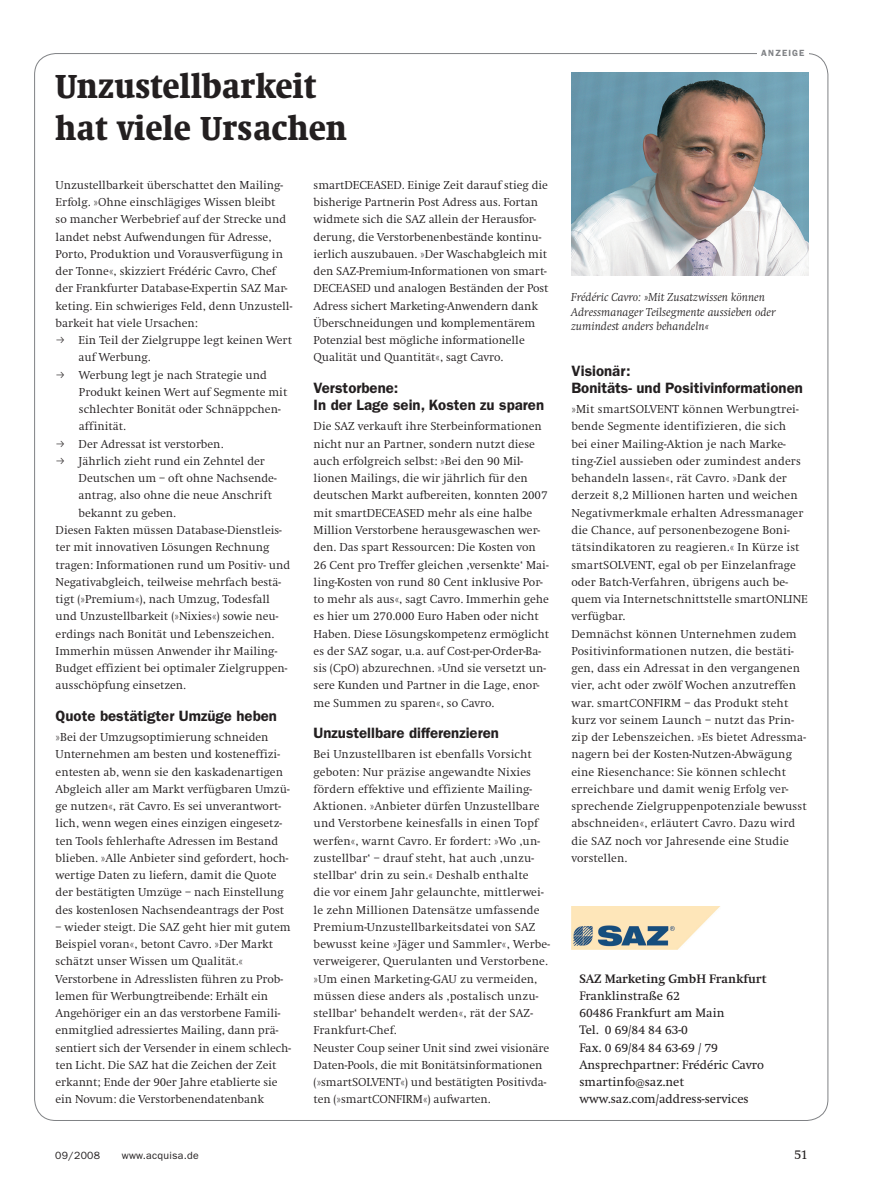
<style>
.page{position:relative;width:893px;height:1191px;background:#fff}
.page>*{position:absolute;margin:0;border:0;box-sizing:border-box;transform-origin:0 0}
.t1{font:700 condensed 34.5px/41.4px "Swift EF";letter-spacing:.02em;color:#231f20}
.t2{font:600 15px/17.2px "Franklin Gothic";color:#231f20}
.t3{font:13.5px "Swift EF";color:#231f20}
.t4{font:12.75px/17.2px "Swift EF";color:#231f20}
.t5{font:700 12.75px "Swift EF";color:#231f20}
.t6{font:300 12px/17.2px "Swift EF";color:#231f20}
.t7{font:italic 300 12px/14.4px "Swift EF";color:#231f20}
.t8{font:10.5px "Franklin Gothic";letter-spacing:.025em;color:#231f20}
.t9{font:600 9px "Franklin Gothic";letter-spacing:.12em;color:#808285}
</style>
<div class="page">
<img style="left:572px;top:72px;width:236px;height:203px">
<img style="left:572px;top:906px;width:148px;height:43px">
<h1 class="t1" style="left:56px;top:66px;width:293px">Unzustellbarkeit hat viele Ursachen</h1>
<p class="t6" style="left:56px;top:176px;width:238px">Unzustellbarkeit überschattet den Mailing-Erfolg. »Ohne einschlägiges Wissen bleibt<br>so mancher Werbebrief auf der Strecke und landet nebst Aufwendungen für Adresse, Porto, Produktion und Vorausverfügung in der Tonne«, skizziert Frédéric Cavro, Chef der Frankfurter Database-Expertin SAZ Mar&shy;keting. Ein schwieriges Feld, denn Unzustell&shy;barkeit hat viele Ursachen:</p>
<p class="t6" style="left:79px;top:332px;width:215px">Ein Teil der Zielgruppe legt keinen Wert</p>
<p class="t6" style="left:79px;top:349px;width:74px">auf Werbung.</p>
<p class="t6" style="left:79px;top:366px;width:190px">Werbung legt je nach Strategie und</p>
<p class="t6" style="left:79px;top:383px;width:210px">Produkt keinen Wert auf Segmente mit</p>
<p class="t6" style="left:79px;top:401px;width:203px">schlechter Bonität oder Schnäppchen-</p>
<p class="t6" style="left:79px;top:418px;width:49px">affinität.</p>
<p class="t6" style="left:79px;top:435px;width:146px">Der Adressat ist verstorben.</p>
<p class="t6" style="left:79px;top:452px;width:188px">Jährlich zieht rund ein Zehntel der</p>
<p class="t6" style="left:79px;top:470px;width:199px">Deutschen um – oft ohne Nachsende-</p>
<p class="t6" style="left:79px;top:487px;width:195px">antrag, also ohne die neue Anschrift</p>
<p class="t6" style="left:79px;top:504px;width:99px">bekannt zu geben.</p>
<p class="t6" style="left:56px;top:521px;width:228px">Diesen Fakten müssen Database-Dienstleis-</p>
<p class="t6" style="left:56px;top:539px;width:215px">ter mit innovativen Lösungen Rechnung</p>
<p class="t6" style="left:56px;top:556px;width:236px">tragen: Informationen rund um Positiv- und</p>
<p class="t6" style="left:56px;top:573px;width:227px">Negativabgleich, teilweise mehrfach bestä-</p>
<p class="t6" style="left:56px;top:590px;width:216px">tigt (»Premium«), nach Umzug, Todesfall</p>
<p class="t6" style="left:56px;top:608px;width:224px">und Unzustellbarkeit (»Nixies«) sowie neu-</p>
<p class="t6" style="left:56px;top:625px;width:220px">erdings nach Bonität und Lebenszeichen.</p>
<p class="t6" style="left:56px;top:642px;width:223px">Immerhin müssen Anwender ihr Mailing-</p>
<p class="t6" style="left:56px;top:659px;width:233px">Budget effizient bei optimaler Zielgruppen-</p>
<p class="t6" style="left:56px;top:677px;width:132px">ausschöpfung einsetzen.</p>
<p class="t2" style="left:56px;top:707px;width:223px">Quote bestätigter Umzüge heben</p>
<p class="t6" style="left:56px;top:728px;width:235px">»Bei der Umzugsoptimierung schneiden Unternehmen am besten und kosteneffizi&shy;entesten ab, wenn sie den kaskadenartigen Abgleich aller am Markt verfügbaren Umzü&shy;ge nutzen«, rät Cavro. Es sei unverantwort&shy;lich, wenn wegen eines einzigen eingesetz&shy;ten Tools fehlerhafte Adressen im Bestand blieben. »Alle Anbieter sind gefordert, hoch&shy;wertige Daten zu liefern, damit die Quote der bestätigten Umzüge – nach Einstellung des kostenlosen Nachsendeantrags der Post</p>
<p class="t6" style="left:56px;top:918px;width:237px">– wieder steigt. Die SAZ geht hier mit gutem Beispiel voran«, betont Cavro. »Der Markt schätzt unser Wissen um Qualität.« Verstorbene in Adresslisten führen zu Prob&shy;lemen für Werbungtreibende: Erhält ein Angehöriger ein an das verstorbene Famili&shy;enmitglied adressiertes Mailing, dann prä&shy;sentiert sich der Versender in einem schlech&shy;ten Licht. Die SAZ hat die Zeichen der Zeit erkannt; Ende der 90er Jahre etablierte sie ein Novum: die Verstorbenendatenbank</p>
<p class="t6" style="left:314px;top:176px;width:236px">smartDECEASED. Einige Zeit darauf stieg die bisherige Partnerin Post Adress aus. Fortan widmete sich die SAZ allein der Herausfor&shy;derung, die Verstorbenenbestände kontinu&shy;ierlich auszubauen. »Der Waschabgleich mit den SAZ-Premium-Informationen von smart-DECEASED und analogen Beständen der Post Adress sichert Marketing-Anwendern dank Überschneidungen und komplementärem Potenzial best mögliche informationelle Qualität und Quantität«, sagt Cavro.</p>
<p class="t2" style="left:314px;top:379px;width:232px">Verstorbene:<br>In der Lage sein, Kosten zu sparen</p>
<p class="t6" style="left:314px;top:418px;width:237px">Die SAZ verkauft ihre Sterbeinformationen nicht nur an Partner, sondern nutzt diese auch erfolgreich selbst: »Bei den 90 Mil&shy;lionen Mailings, die wir jährlich für den deutschen Markt aufbereiten, konnten 2007 mit smartDECEASED mehr als eine halbe Million Verstorbene herausgewaschen wer&shy;den. Das spart Ressourcen: Die Kosten von 26 Cent pro Treffer gleichen ,versenkte‘ Mai&shy;ling-Kosten von rund 80 Cent inklusive Por&shy;to mehr als aus«, sagt Cavro. Immerhin gehe es hier um 270.000 Euro Haben oder nicht Haben. Diese Lösungskompetenz ermöglicht es der SAZ sogar, u.a. auf Cost-per-Order-Ba&shy;sis (CpO) abzurechnen. »Und sie versetzt un&shy;sere Kunden und Partner in die Lage, enor&shy;me Summen zu sparen«, so Cavro.</p>
<p class="t2" style="left:314px;top:724px;width:187px">Unzustellbare differenzieren</p>
<p class="t6" style="left:314px;top:746px;width:238px">Bei Unzustellbaren ist ebenfalls Vorsicht geboten: Nur präzise angewandte Nixies fördern effektive und effiziente Mailing-Aktionen. »Anbieter dürfen Unzustellbare und Verstorbene keinesfalls in einen Topf werfen«, warnt Cavro. Er fordert: »Wo ,un&shy;zustellbar‘ – drauf steht, hat auch ,unzu&shy;stellbar‘ drin zu sein.« Deshalb enthalte<br>die vor einem Jahr gelaunchte, mittlerwei&shy;le zehn Millionen Datensätze umfassende Premium-Unzustellbarkeitsdatei von SAZ bewusst keine »Jäger und Sammler«, Werbe&shy;verweigerer, Querulanten und Verstorbene. »Um einen Marketing-GAU zu vermeiden, müssen diese anders als ,postalisch unzu&shy;stellbar‘ behandelt werden«, rät der SAZ-Frankfurt-Chef.<br>Neuster Coup seiner Unit sind zwei visionäre Daten-Pools, die mit Bonitätsinformationen (»smartSOLVENT«) und bestätigten Positivda&shy;ten (»smartCONFIRM«) aufwarten.</p>
<p class="t9" style="left:761px;top:48px;width:45px">ANZEIGE</p>
<p class="t7" style="left:571px;top:290px;width:206px">Frédéric Cavro: »Mit Zusatzwissen können<br>Adressmanager Teilsegmente aussieben oder zumindest anders behandeln«</p>
<p class="t2" style="left:571px;top:362px;width:233px">Visionär:<br>Bonitäts- und Positivinformationen</p>
<p class="t6" style="left:571px;top:401px;width:238px">»Mit smartSOLVENT können Werbungtrei&shy;bende Segmente identifizieren, die sich<br>bei einer Mailing-Aktion je nach Marke&shy;ting-Ziel aussieben oder zumindest anders behandeln lassen«, rät Cavro. »Dank der derzeit 8,2 Millionen harten und weichen Negativmerkmale erhalten Adressmanager die Chance, auf personenbezogene Boni&shy;tätsindikatoren zu reagieren.« In Kürze ist smartSOLVENT, egal ob per Einzelanfrage oder Batch-Verfahren, übrigens auch be&shy;quem via Internetschnittstelle smartONLINE verfügbar.<br>Demnächst können Unternehmen zudem Positivinformationen nutzen, die bestäti&shy;gen, dass ein Adressat in den vergangenen vier, acht oder zwölf Wochen anzutreffen war. smartCONFIRM – das Produkt steht kurz vor seinem Launch – nutzt das Prin&shy;zip der Lebenszeichen. »Es bietet Adressma&shy;nagern bei der Kosten-Nutzen-Abwägung eine Riesenchance: Sie können schlecht erreichbare und damit wenig Erfolg ver&shy;sprechende Zielgruppenpotenziale bewusst abschneiden«, erläutert Cavro. Dazu wird die SAZ noch vor Jahresende eine Studie vorstellen.</p>
<p class="t5" style="left:579px;top:971px;width:189px">SAZ Marketing GmbH Frankfurt</p>
<p class="t4" style="left:579px;top:987px;width:186px">Franklinstraße 62<br>60486 Frankfurt am Main<br>Tel. 0 69/84 84 63-0<br>Fax. 0 69/84 84 63-69 / 79<br>Ansprechpartner: Frédéric Cavro smartinfo@saz.net www.saz.com/address-services</p>
<p class="t8" style="left:55px;top:1149px;width:46px">09/2008</p>
<p class="t8" style="left:122px;top:1149px;width:78px">www.acquisa.de</p>
<p class="t3" style="left:794px;top:1147px;width:15px">51</p>
</div>
